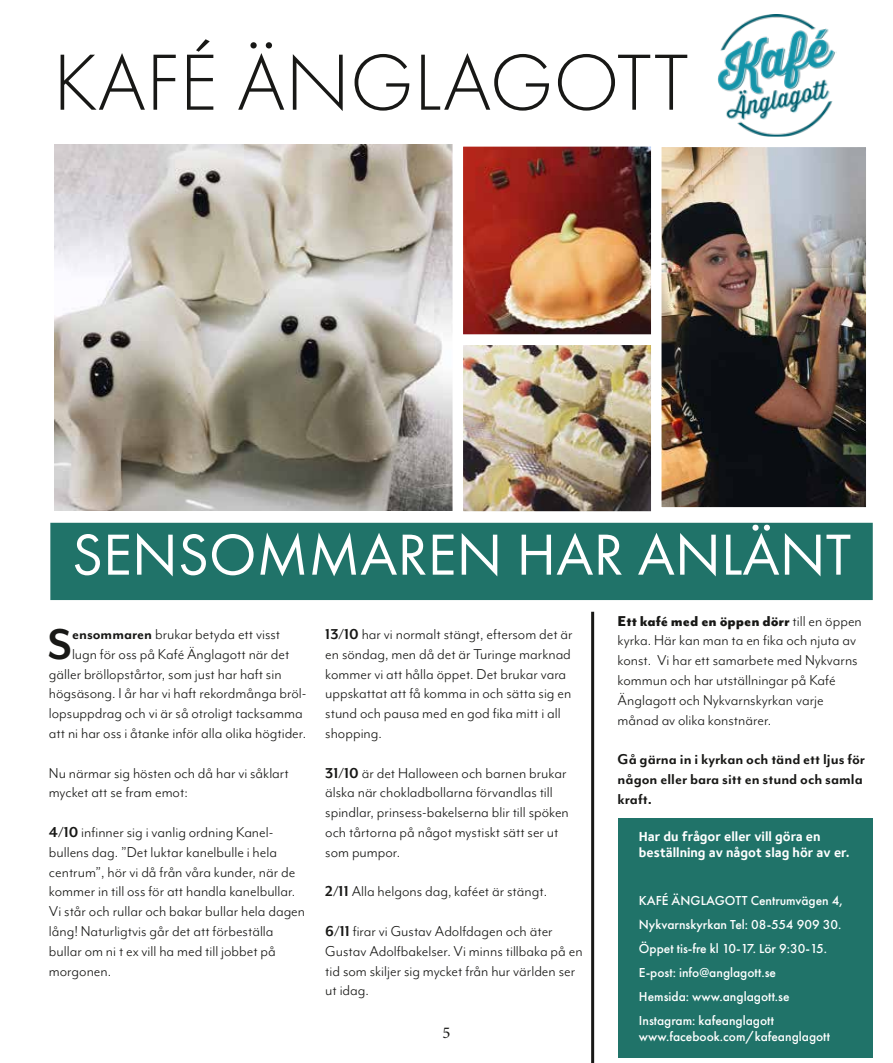
<style>
.page{position:relative;width:893px;height:1063px;background:#fff}
.page>*{position:absolute;margin:0;border:0;box-sizing:border-box;transform-origin:0 0}
.t1{font:300 82.5px "Futura PT";color:#181816}
.t2{font:60px "Futura PT";color:#fff}
.t3{font:700 49.5px "Mr Eaves Mod OT";color:#181816}
.t4{font:16.5px/19.8px "Mr Eaves Mod OT";color:#181816}
.t5{font:700 16.5px/19.8px "Mr Eaves Mod OT";color:#181816}
.t6{font:16.5px "Minion Pro";color:#181816}
.t7{font:500 13.5px/24px "Futura PT";color:#fff}
.t8{font:700 13.5px/16.2px "Foundry Sterling";color:#fff}
.s1{font-weight:800}
.s2{font-weight:700}
</style>
<div class="page">
<img style="left:54px;top:145px;width:399px;height:365px">
<div style="left:619px;top:819px;width:254px;height:239px;background:#207369"></div>
<img style="left:717px;top:15px;width:120px;height:121px">
<div style="left:51px;top:524px;width:821px;height:75px;background:#207369"></div>
<div style="left:50px;top:523px;width:823px;height:77px;border:2px solid #207369"></div>
<img style="left:464px;top:147px;width:187px;height:364px">
<hr style="left:591px;top:612px;width:3px;height:451px;background:#181816">
<img style="left:662px;top:148px;width:203px;height:359px">
<h1 class="t1" style="left:53px;top:35px;width:637px">KAFÉ ÄNGLAGOTT</h1>
<h2 class="t2" style="left:72px;top:519px;width:781px">SENSOMMAREN HAR ANLÄNT</h2>
<p class="t4" style="left:618px;top:611px;width:246px"><span class="s1">Ett kafé med en öppen dörr</span> till en öppen kyrka. Här kan man ta en fika och njuta av konst. Vi har ett samarbete med Nykvarns kommun och har utställningar på Kafé Änglagott och Nykvarnskyrkan varje månad av olika konstnärer.</p>
<p class="t5" style="left:618px;top:750px;width:249px">Gå gärna in i kyrkan och tänd ett ljus för någon eller bara sitt en stund och samla kraft.</p>
<p class="t8" style="left:639px;top:828px;width:212px">Har du frågor eller vill göra en beställning av något slag hör av er.</p>
<p class="t7" style="left:639px;top:888px;width:205px">KAFÉ ÄNGLAGOTT Centrumvägen 4,<br>Nykvarnskyrkan Tel: 08-554 909 30.<br>Öppet tis-fre kl 10-17. Lör 9:30-15.<br>E-post: info@anglagott.se<br>Hemsida: www.anglagott.se<br>Instagram: kafeanglagott</p>
<p class="t7" style="left:639px;top:1025px;width:193px">www.facebook.com/kafeanglagott</p>
<h3 class="t3" style="left:47px;top:617px;width:26px">S</h3>
<p class="t4" style="left:72px;top:624px;width:210px"><span class="s2">ensommaren</span> brukar betyda ett visst</p>
<p class="t4" style="left:325px;top:624px;width:249px"><span class="s2">13/10</span> har vi normalt stängt, eftersom det är en söndag, men då det är Turinge marknad kommer vi att hålla öppet. Det brukar vara uppskattat att få komma in och sätta sig en stund och pausa med en god fika mitt i all shopping.</p>
<p class="t4" style="left:325px;top:763px;width:245px"><span class="s2">31/10</span> är det Halloween och barnen brukar älska när chokladbollarna förvandlas till spindlar, prinsess-bakelserna blir till spöken och tårtorna på något mystiskt sätt ser ut som pumpor.</p>
<p class="t4" style="left:325px;top:882px;width:223px"><span class="s2">2/11</span> Alla helgons dag, kaféet är stängt.</p>
<p class="t4" style="left:325px;top:921px;width:259px"><span class="s2">6/11</span> firar vi Gustav Adolfdagen och äter Gustav Adolfbakelser. Vi minns tillbaka på en tid som skiljer sig mycket från hur världen ser ut idag.</p>
<p class="t4" style="left:72px;top:644px;width:219px">lugn för oss på Kafé Änglagott när det</p>
<p class="t4" style="left:49px;top:664px;width:234px">gäller bröllopstårtor, som just har haft sin</p>
<p class="t4" style="left:49px;top:684px;width:259px">högsäsong. I år har vi haft rekordmånga bröl-</p>
<p class="t4" style="left:49px;top:703px;width:255px">lopsuppdrag och vi är så otroligt tacksamma</p>
<p class="t4" style="left:49px;top:723px;width:259px">att ni har oss i åtanke inför alla olika högtider.</p>
<p class="t4" style="left:49px;top:763px;width:241px">Nu närmar sig hösten och då har vi såklart mycket att se fram emot:</p>
<p class="t4" style="left:49px;top:822px;width:258px"><span class="s2">4/10</span> infinner sig i vanlig ordning Kanel&shy;bullens dag. ”Det luktar kanelbulle i hela centrum”, hör vi då från våra kunder, när de kommer in till oss för att handla kanelbullar.<br>Vi står och rullar och bakar bullar hela dagen lång! Naturligtvis går det att förbeställa bullar om ni t ex vill ha med till jobbet på morgonen.</p>
<p class="t6" style="left:442px;top:1022px;width:9px">5</p>
</div>
